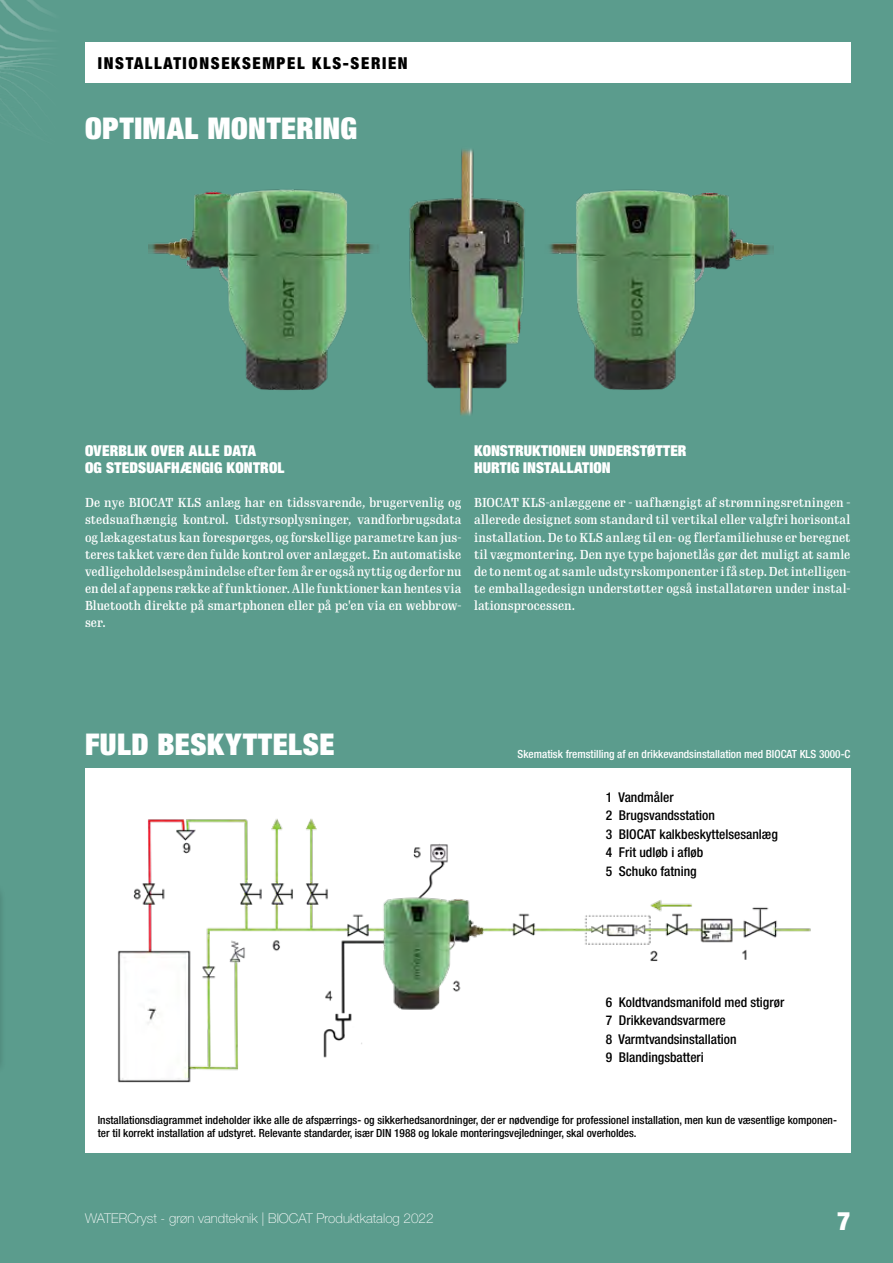
<style>
.page{position:relative;width:893px;height:1263px;background:#5b9c8d}
.page>*{position:absolute;margin:0;border:0;box-sizing:border-box;transform-origin:0 0}
.t1{font:900 condensed 30px "Helvetica Neue LT Pro";letter-spacing:.015em;color:#fff}
.t2{font:900 condensed 25.5px "Helvetica Neue LT Pro";color:#fff}
.t3{font:900 condensed 16.5px "Helvetica Neue LT Pro";letter-spacing:.1em;color:#000}
.t4{font:900 condensed 15px/17.1px "Helvetica Neue LT Pro";letter-spacing:.01em;color:#fff}
.t5{font:500 condensed 13.5px/18.5px "Helvetica Neue LT Pro";color:#000}
.t6{font:100 13.5px "Helvetica Neue LT Pro";color:#fff}
.t7{font:500 12.75px/17.1px "Gimlet Text Compressed";color:#fff;text-align:justify}
.t8{font:500 condensed 11.25px/12.8px "Helvetica Neue LT Pro";color:#000}
.t9{font:500 condensed 11.25px "Helvetica Neue LT Pro";color:#fff}
</style>
<div class="page">
<div style="left:0;top:0;width:96px;height:404px;background:#5b9c8d"></div>
<div style="left:85px;top:43px;width:765px;height:40px;background:#fff"></div>
<div style="left:0;top:605px;width:6px;height:470px;background:#5b9c8d"></div>
<img style="left:0;top:604px;width:1px;height:465px">
<div style="left:85px;top:768px;width:765px;height:385px;background:#fff"></div>
<img style="left:117px;top:818px;width:694px;height:265px">
<img style="left:149px;top:140px;width:625px;height:302px">
<p class="t3" style="left:98px;top:53px;width:311px">INSTALLATIONSEKSEMPEL KLS-SERIEN</p>
<h1 class="t1" style="left:85px;top:109px;width:274px">OPTIMAL MONTERING</h1>
<p class="t4" style="left:85px;top:442px;width:201px">OVERBLIK OVER ALLE DATA<br>OG STEDSUAFHÆNGIG KONTROL</p>
<p class="t7" style="left:85px;top:493px;width:378px">De nye BIOCAT KLS anlæg har en tidssvarende, brugervenlig og stedsuafhængig kontrol. Udstyrsoplysninger, vandforbrugsdata og lækagestatus kan forespørges, og forskellige parametre kan jus&shy;teres takket være den fulde kontrol over anlægget. En automatiske vedligeholdelsespåmindelse efter fem år er også nyttig og derfor nu en del af appens række af funktioner. Alle funktioner kan hentes via Bluetooth direkte på smartphonen eller på pc'en via en webbrow&shy;ser.</p>
<p class="t4" style="left:474px;top:442px;width:214px">KONSTRUKTIONEN UNDERSTØTTER<br>HURTIG INSTALLATION</p>
<p class="t7" style="left:474px;top:493px;width:378px">BIOCAT KLS-anlæggene er - uafhængigt af strømningsretningen - allerede designet som standard til vertikal eller valgfri horisontal installation. De to KLS anlæg til en- og flerfamiliehuse er beregnet til vægmontering. Den nye type bajonetlås gør det muligt at samle de to nemt og at samle udstyrskomponenter i få step. Det intelligen&shy;te emballagedesign understøtter også installatøren under instal&shy;lationsprocessen.</p>
<h1 class="t1" style="left:85px;top:725px;width:251px">FULD BESKYTTELSE</h1>
<p class="t9" style="left:518px;top:747px;width:334px">Skematisk fremstilling af en drikkevandsinstallation med BIOCAT KLS 3000-C</p>
<p class="t5" style="left:606px;top:787px;width:173px">1 Vandmåler<br>2 Brugsvandsstation<br>3 BIOCAT kalkbeskyttelsesanlæg<br>4 Frit udløb i afløb<br>5 Schuko fatning</p>
<p class="t5" style="left:606px;top:992px;width:180px">6 Koldtvandsmanifold med stigrør<br>7 Drikkevandsvarmere<br>8 Varmtvandsinstallation<br>9 Blandingsbatteri</p>
<p class="t8" style="left:98px;top:1114px;width:741px">Installationsdiagrammet indeholder ikke alle de afspærrings- og sikkerhedsanordninger, der er nødvendige for professionel installation, men kun de væsentlige komponen&shy;ter til korrekt installation af udstyret. Relevante standarder, især DIN 1988 og lokale monteringsvejledninger, skal overholdes.</p>
<p class="t6" style="left:85px;top:1210px;width:350px">WATERCryst - grøn vandteknik | BIOCAT Produktkatalog 2022</p>
<h2 class="t2" style="left:837px;top:1205px;width:15px">7</h2>
</div>
